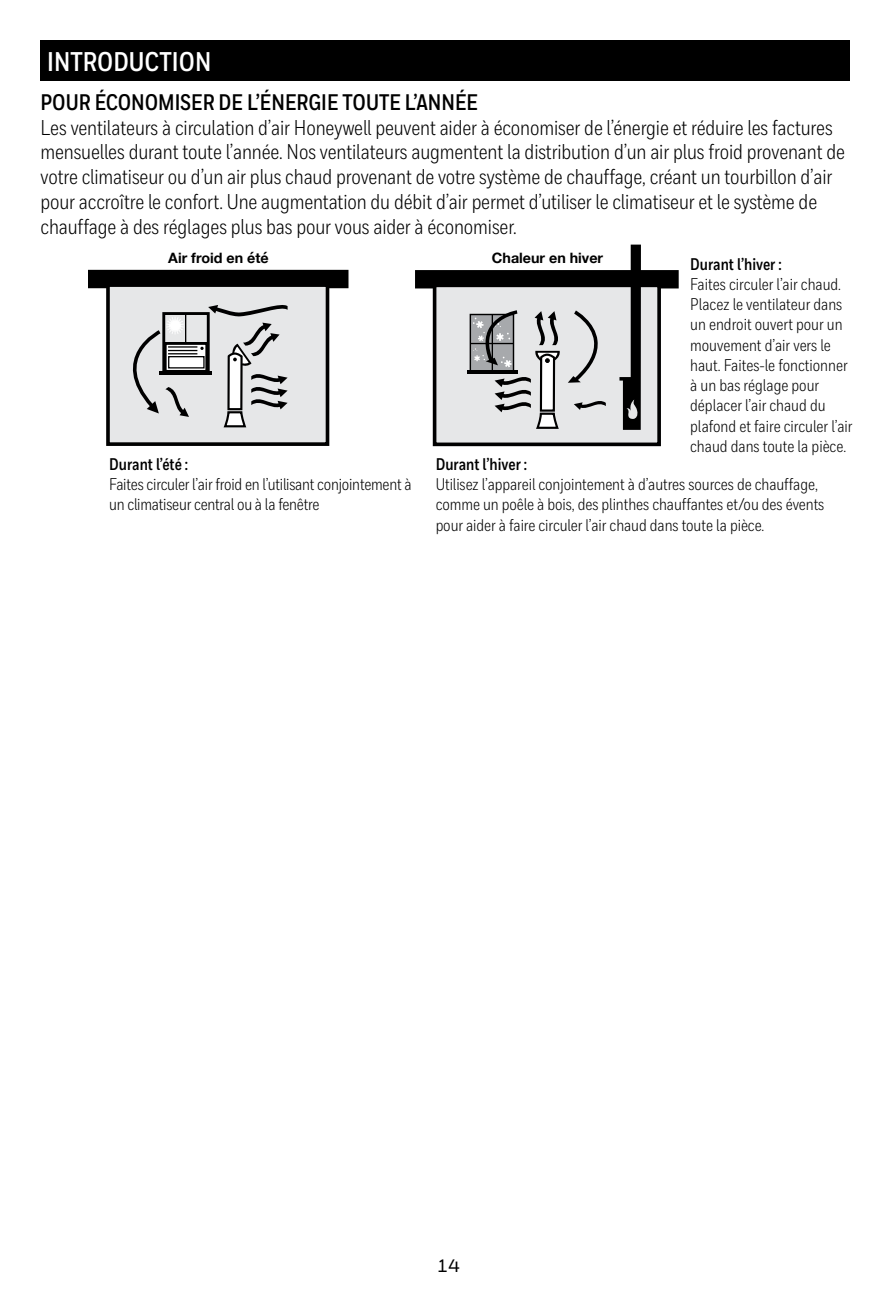
<style>
.page{position:relative;width:891px;height:1296px;background:#fff}
.page>*{position:absolute;margin:0;border:0;box-sizing:border-box;transform-origin:0 0}
.t1{font:700 27px "Honeywell Cond";color:#fff}
.t2{font:700 22.5px "Honeywell Cond";color:#000}
.t3{font:21.38px/24.8px "Honeywell Cond";letter-spacing:-.005em;color:#000}
.t4{font:500 18px "Honeywell Sans";color:#000}
.t5{font:16.88px/20.2px "Honeywell Cond";letter-spacing:-.005em;color:#000}
.t6{font:700 16.88px "Honeywell Cond";color:#000}
.t7{font:700 14.4px "Helvetica Neue";color:#000}
</style>
<div class="page">
<div style="left:40px;top:40px;width:810px;height:41px;background:#000"></div>
<div style="left:89px;top:272px;width:258px;height:14px;background:#000"></div>
<div style="left:88px;top:270px;width:261px;height:18px;border:4px solid #000"></div>
<div style="left:108px;top:285px;width:220px;height:159px;background:#e6e7e8"></div>
<div style="left:106px;top:283px;width:223px;height:163px;border:4px solid #000"></div>
<svg style="left:109px;top:269px;width:179px;height:159px"></svg>
<div style="left:417px;top:272px;width:260px;height:15px;background:#000"></div>
<div style="left:415px;top:270px;width:264px;height:18px;border:4px solid #000"></div>
<div style="left:435px;top:285px;width:224px;height:159px;background:#e6e7e8"></div>
<div style="left:433px;top:284px;width:228px;height:162px;border:4px solid #000"></div>
<div style="left:470px;top:315px;width:44px;height:57px;background:#a7a9ac"></div>
<div style="left:470px;top:314px;width:44px;height:58px;border:1px solid #000"></div>
<hr style="left:471px;top:343px;width:42px;height:1px;background:#000">
<hr style="left:467px;top:370px;width:51px;height:4px;background:#000">
<svg style="left:574px;top:401px;width:32px;height:9px"></svg>
<svg style="left:568px;top:311px;width:30px;height:72px"></svg>
<svg style="left:473px;top:270px;width:89px;height:159px"></svg>
<svg style="left:619px;top:245px;width:22px;height:185px"></svg>
<h1 class="t1" style="left:47px;top:46px;width:165px">INTRODUCTION</h1>
<h2 class="t2" style="left:40px;top:88px;width:439px">POUR ÉCONOMISER DE L’ÉNERGIE TOUTE L’ANNÉE</h2>
<p class="t3" style="left:40px;top:115px;width:806px">Les ventilateurs à circulation d’air Honeywell peuvent aider à économiser de l’énergie et réduire les factures mensuelles durant toute l’année. Nos ventilateurs augmentent la distribution d’un air plus froid provenant de votre climatiseur ou d’un air plus chaud provenant de votre système de chauffage, créant un tourbillon d’air pour accroître le confort. Une augmentation du débit d’air permet d’utiliser le climatiseur et le système de chauffage à des réglages plus bas pour vous aider à économiser.</p>
<p class="t7" style="left:152px;top:246px;width:102px">Air froid en été</p>
<p class="t7" style="left:168px;top:246px;width:102px">Air froid en été</p>
<p class="t7" style="left:492px;top:246px;width:113px">Chaleur en hiver</p>
<p class="t7" style="left:508px;top:246px;width:113px">Chaleur en hiver</p>
<p class="t6" style="left:690px;top:254px;width:93px">Durant l’hiver :</p>
<p class="t5" style="left:690px;top:274px;width:164px">Faites circuler l’air chaud.<br>Placez le ventilateur dans un endroit ouvert pour un mouvement d’air vers le haut. Faites-le fonctionner à un bas réglage pour déplacer l’air chaud du plafond et faire circuler l’air chaud dans toute la pièce.</p>
<p class="t6" style="left:109px;top:454px;width:80px">Durant l’été :</p>
<p class="t5" style="left:109px;top:474px;width:304px">Faites circuler l’air froid en l’utilisant conjointement à un climatiseur central ou à la fenêtre</p>
<p class="t6" style="left:436px;top:454px;width:93px">Durant l’hiver :</p>
<p class="t5" style="left:436px;top:474px;width:390px">Utilisez l’appareil conjointement à d’autres sources de chauffage, comme un poêle à bois, des plinthes chauffantes et/ou des évents pour aider à faire circuler l’air chaud dans toute la pièce.</p>
<p class="t4" style="left:437px;top:1255px;width:24px">14</p>
</div>
